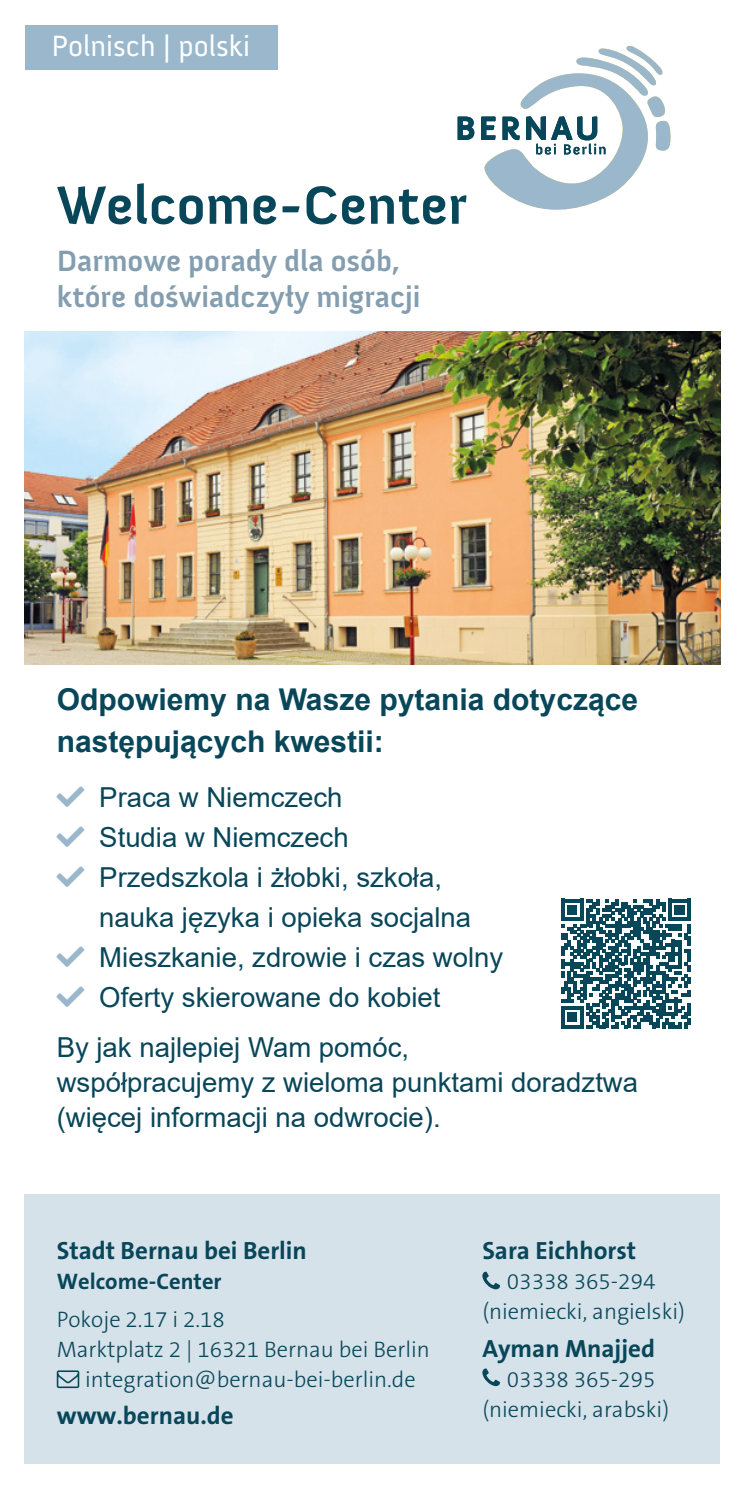
<style>
.page{position:relative;width:745px;height:1489px;background:#fff}
.page>*{position:absolute;margin:0;border:0;box-sizing:border-box;transform-origin:0 0}
.t1{font:700 55px "Anivers";color:#084659}
.t2{font:700 30px/42.5px "Arial";color:#084659}
.t3{font:700 30px/36px "Anivers";color:#849eaf}
.t4{font:30px "Anivers";color:#fff}
.t5{font:27.5px/40px "Arial";color:#084659}
.t6{font:700 25px "The Sans B7";color:#084659}
.t7{font:300 22.5px/30px "The Sans B3";color:#084659;text-align:center}
.t8{font:700 22.5px "The Sans B7";color:#084659}
</style>
<div class="page">
<div style="left:25px;top:1194px;width:694px;height:269px;background:#d6e2ea"></div>
<svg style="left:457px;top:116px;width:17px;height:24px"></svg>
<svg style="left:481px;top:45px;width:189px;height:165px"></svg>
<div style="left:25px;top:25px;width:252px;height:45px;background:#9ab7cc"></div>
<img style="left:25px;top:331px;width:694px;height:333px">
<svg style="left:561px;top:898px;width:129px;height:130px"></svg>
<svg style="left:57px;top:1370px;width:22px;height:17px"></svg>
<svg style="left:482px;top:1271px;width:17px;height:18px"></svg>
<svg style="left:482px;top:1368px;width:17px;height:17px"></svg>
<p class="t4" style="left:51px;top:30px;width:200px">Polnisch | polski</p>
<h1 class="t1" style="left:57px;top:175px;width:412px">Welcome-Center</h1>
<p class="t3" style="left:57px;top:243px;width:365px">Darmowe porady dla osób, które doświadczyły migracji</p>
<p class="t2" style="left:57px;top:678px;width:582px">Odpowiemy na Wasze pytania dotyczące następujących kwestii:</p>
<p class="t5" style="left:99px;top:777px;width:405px">Praca w Niemczech<br>Studia w Niemczech<br>Przedszkola i żłobki, szkoła, nauka języka i opieka socjalna<br>Mieszkanie, zdrowie i czas wolny<br>Oferty skierowane do kobiet</p>
<p class="t5" style="left:57px;top:1029px;width:582px;line-height:35px">By jak najlepiej Wam pomóc,<br>współpracujemy z wieloma punktami doradztwa (więcej informacji na odwrocie).</p>
<p class="t6" style="left:57px;top:1237px;width:251px">Stadt Bernau bei Berlin</p>
<p class="t8" style="left:57px;top:1269px;width:166px">Welcome-Center</p>
<p class="t7" style="left:57px;top:1305px;width:169px">Pokoje 2.17 i 2.18</p>
<p class="t7" style="left:57px;top:1335px;width:374px">Marktplatz 2 | 16321 Bernau bei Berlin</p>
<p class="t7" style="left:85px;top:1365px;width:332px">integration@bernau-bei-berlin.de</p>
<p class="t6" style="left:57px;top:1402px;width:178px">www.bernau.de</p>
<p class="t6" style="left:482px;top:1237px;width:155px">Sara Eichhorst</p>
<p class="t7" style="left:482px;top:1267px;width:204px">03338 365-294 (niemiecki, angielski)</p>
<p class="t6" style="left:482px;top:1335px;width:174px">Ayman Mnajjed</p>
<p class="t7" style="left:482px;top:1365px;width:188px">03338 365-295 (niemiecki, arabski)</p>
</div>
